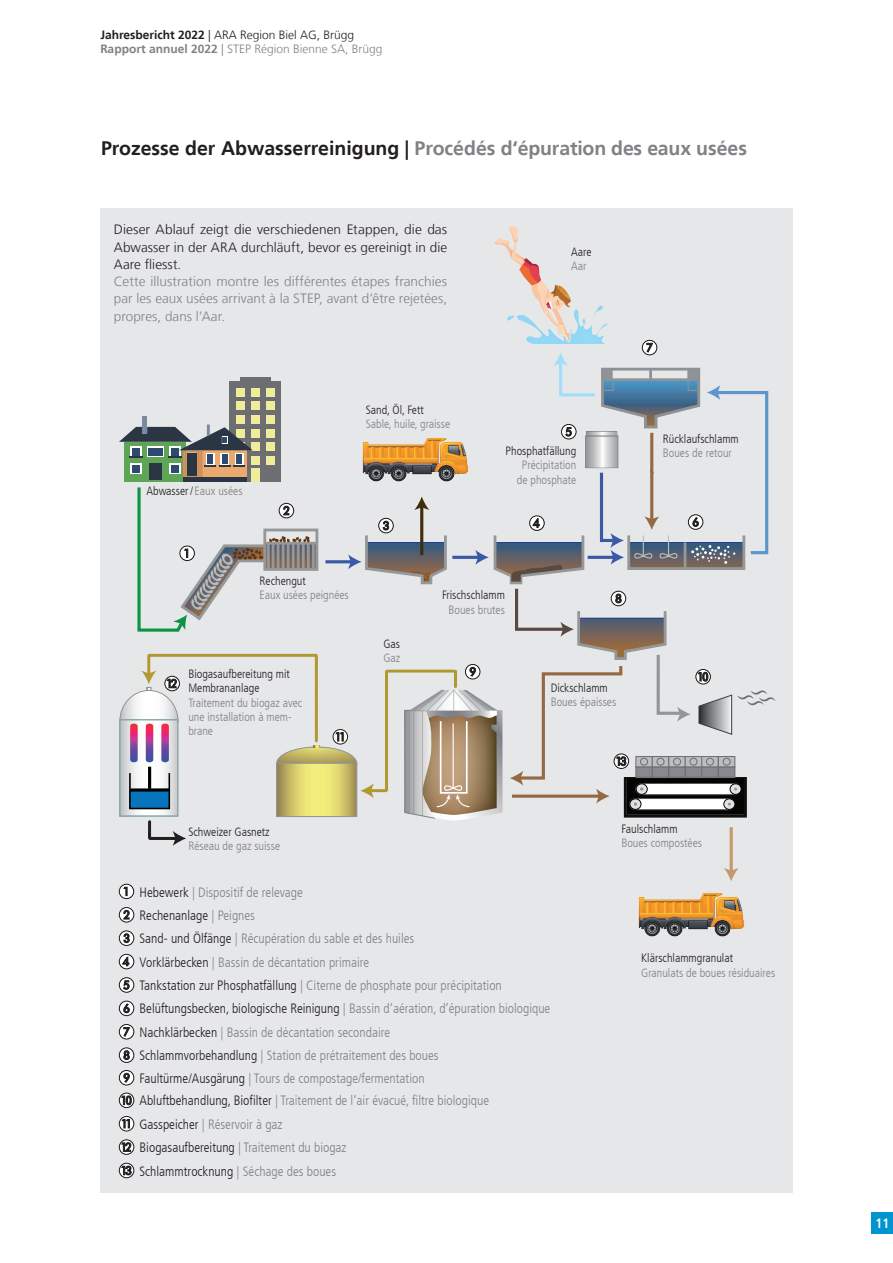
<style>
.page{position:relative;width:893px;height:1263px;background:#fff}
.page>*{position:absolute;margin:0;border:0;box-sizing:border-box;transform-origin:0 0}
.t1{font:700 19.5px "Frutiger LT";color:#808285}
.t2{font:300 condensed 13.5px/23.2px "Frutiger LT";color:#808285}
.t3{font:300 13.5px/17.2px "Frutiger LT";color:#808285;text-align:justify}
.t4{font:300 13.5px/17.2px "Frutiger LT";letter-spacing:.005em;color:#231f20;text-align:justify}
.t5{font:700 condensed 13.5px "Frutiger LT";color:#fefbf3}
.t6{font:300 condensed 12px/14.2px "Frutiger LT";color:#808285}
.t7{font:300 condensed 12px/14.2px "Frutiger LT";color:#231f20}
.t8{font:300 12px/14.4px "Frutiger LT";color:#808285}
.s1{font-weight:700;color:#231f20}
.s2{color:#231f20}
.s3{font-weight:700}
.s4{color:#808285}
</style>
<div class="page">
<div style="left:100px;top:208px;width:693px;height:985px;background:#e6e7e9"></div>
<hr style="left:730px;top:827px;width:3px;height:45px;background:#c39a6b">
<svg style="left:119px;top:884px;width:15px;height:15px"></svg>
<svg style="left:119px;top:907px;width:15px;height:15px"></svg>
<svg style="left:119px;top:930px;width:15px;height:16px"></svg>
<svg style="left:119px;top:954px;width:15px;height:15px"></svg>
<svg style="left:119px;top:977px;width:15px;height:16px"></svg>
<svg style="left:119px;top:1001px;width:15px;height:15px"></svg>
<svg style="left:119px;top:1024px;width:15px;height:15px"></svg>
<svg style="left:119px;top:1047px;width:15px;height:16px"></svg>
<svg style="left:119px;top:1070px;width:15px;height:15px"></svg>
<svg style="left:119px;top:1092px;width:15px;height:16px"></svg>
<svg style="left:119px;top:1116px;width:15px;height:15px"></svg>
<svg style="left:119px;top:1139px;width:15px;height:16px"></svg>
<svg style="left:119px;top:1163px;width:15px;height:15px"></svg>
<svg style="left:119px;top:340px;width:656px;height:506px"></svg>
<img style="left:360px;top:404px;width:111px;height:110px">
<img style="left:638px;top:859px;width:107px;height:78px">
<img style="left:487px;top:226px;width:127px;height:117px">
<div style="left:872px;top:1212px;width:21px;height:21px;background:#0094d0"></div>
<p class="t8" style="left:100px;top:28px;width:284px"><span class="s1">Jahresbericht 2022</span> <span class="s2">| ARA Region Biel AG, Brügg<br></span><span class="s3">Rapport annuel 2022</span> | STEP Région Bienne SA, Brügg</p>
<h1 class="t1" style="left:101px;top:137px;width:648px"><span class="s2">Prozesse der Abwasserreinigung |</span> Procédés d‘épuration des eaux usées</h1>
<p class="t4" style="left:114px;top:221px;width:335px">Dieser Ablauf zeigt die verschiedenen Etappen, die das Abwasser in der ARA durchläuft, bevor es gereinigt in die Aare fliesst.</p>
<p class="t3" style="left:114px;top:273px;width:335px">Cette illustration montre les différentes étapes franchies par les eaux usées arrivant à la STEP, avant d‘être rejetées, propres, dans l‘Aar.</p>
<p class="t7" style="left:147px;top:484px;width:98px">Abwasser/ <span class="s4">Eaux usées</span></p>
<p class="t7" style="left:366px;top:403px;width:59px">Sand, Öl, Fett</p>
<p class="t6" style="left:366px;top:417px;width:86px">Sable, huile, graisse</p>
<p class="t7" style="left:571px;top:245px;width:22px">Aare</p>
<p class="t6" style="left:571px;top:259px;width:17px">Aar</p>
<p class="t7" style="left:506px;top:444px;width:72px">Phosphatfällung</p>
<p class="t6" style="left:517px;top:458px;width:61px;text-align:center">Précipitation de phosphate</p>
<p class="t7" style="left:260px;top:574px;width:48px">Rechengut</p>
<p class="t6" style="left:260px;top:588px;width:91px">Eaux usées peignées</p>
<p class="t7" style="left:188px;top:667px;width:103px">Biogasaufbereitung mit<br>Membrananlage</p>
<p class="t6" style="left:188px;top:696px;width:116px">Traitement du biogaz avec une installation à mem&shy;brane</p>
<p class="t7" style="left:383px;top:637px;width:18px">Gas</p>
<p class="t6" style="left:383px;top:651px;width:18px">Gaz</p>
<p class="t7" style="left:442px;top:588px;width:64px">Frischschlamm</p>
<p class="t6" style="left:448px;top:602px;width:58px">Boues brutes</p>
<p class="t7" style="left:551px;top:680px;width:59px">Dickschlamm</p>
<p class="t6" style="left:551px;top:695px;width:67px">Boues épaisses</p>
<p class="t7" style="left:663px;top:432px;width:78px">Rücklaufschlamm</p>
<p class="t6" style="left:663px;top:446px;width:71px">Boues de retour</p>
<p class="t7" style="left:188px;top:825px;width:83px">Schweizer Gasnetz</p>
<p class="t6" style="left:188px;top:839px;width:93px">Réseau de gaz suisse</p>
<p class="t2" style="left:140px;top:880px;width:412px"><span class="s2">Hebewerk</span> | Dispositif de relevage<br><span class="s2">Rechenanlage</span> | Peignes<br><span class="s2">Sand- und Ölfänge</span> | Récupération du sable et des huiles<br><span class="s2">Vorklärbecken</span> | Bassin de décantation primaire<br><span class="s2">Tankstation zur Phosphatfällung</span> | Citerne de phosphate pour précipitation <span class="s2">Belüftungsbecken, biologische Reinigung</span> | Bassin d‘aération, d‘épuration biologique <span class="s2">Nachklärbecken</span> | Bassin de décantation secondaire<br><span class="s2">Schlammvorbehandlung</span> | Station de prétraitement des boues<br><span class="s2">Faultürme/Ausgärung</span> | Tours de compostage/fermentation<br><span class="s2">Abluftbehandlung, Biofilter</span> | Traitement de l‘air évacué, filtre biologique <span class="s2">Gasspeicher</span> | Réservoir à gaz<br><span class="s2">Biogasaufbereitung</span> | Traitement du biogaz<br><span class="s2">Schlammtrocknung</span> | Séchage des boues</p>
<p class="t7" style="left:621px;top:822px;width:58px">Faulschlamm</p>
<p class="t6" style="left:621px;top:836px;width:82px">Boues compostées</p>
<p class="t7" style="left:641px;top:951px;width:93px">Klärschlammgranulat</p>
<p class="t6" style="left:641px;top:965px;width:136px">Granulats de boues résiduaires</p>
<p class="t5" style="left:875px;top:1215px;width:16px">11</p>
</div>
